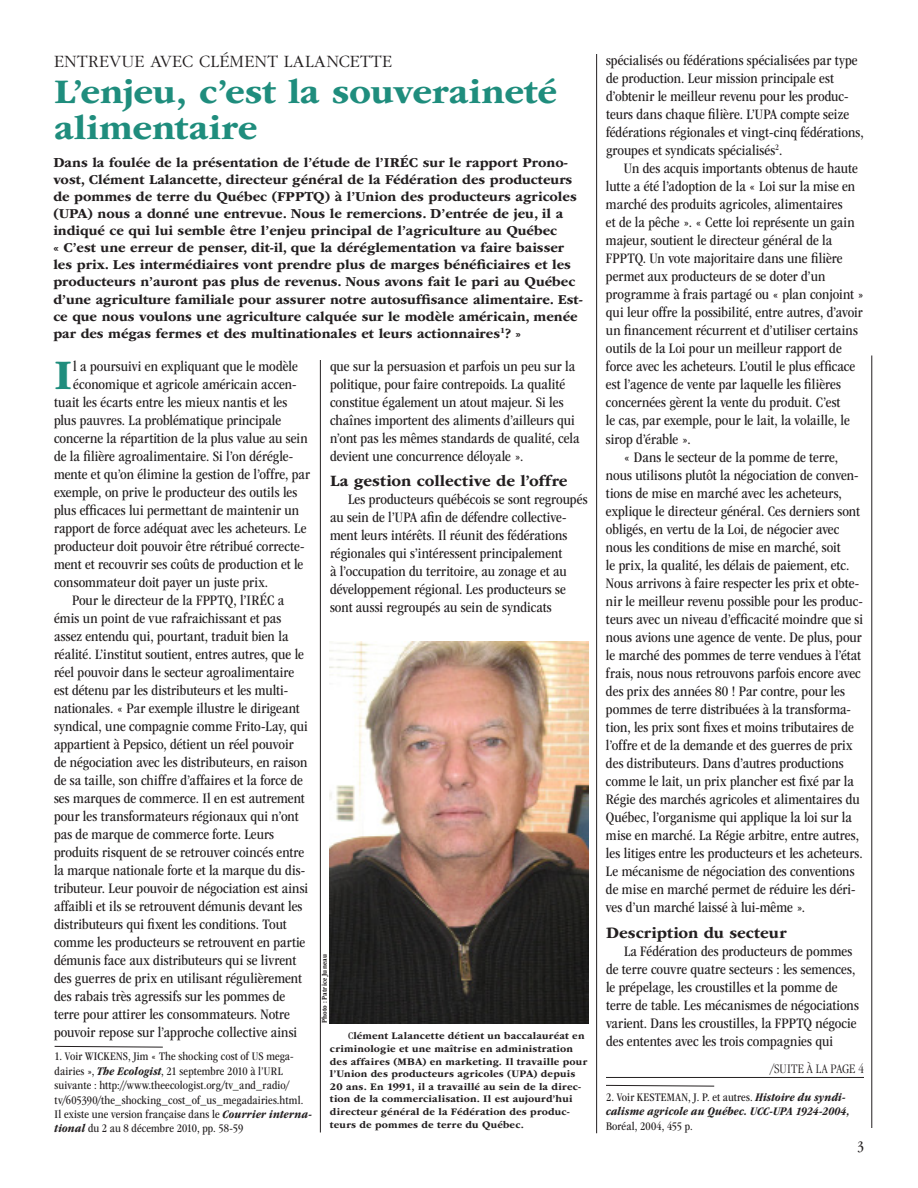
<style>
.page{position:relative;width:918px;height:1188px;background:#fff}
.page>*{position:absolute;margin:0;border:0;box-sizing:border-box;transform-origin:0 0}
.Lettrine{font:700 43.95px "ITC Garamond Std";color:#1f8d7d}
.Titre_Ultra{font:700 36px/36px "ITC Garamond Std";color:#1f8d7d;scale:1.04 1}
.Surtitre{font:300 18px "ITC Garamond Std";letter-spacing:.02em;color:#231f20}
.Sous-titre{font:700 16.5px "ITC Garamond Std";color:#231f20}
.Lettrine-2{font:condensed 15px/18px "ITC Garamond Std";letter-spacing:.005em;color:#231f20}
.Lead{font:700 14.25px/17.1px "ITC Garamond Std";color:#231f20}
.Suite_à_la_page{font:300 condensed 13.5px "ITC Garamond Std";letter-spacing:.005em;color:#231f20}
.t1{font:condensed 12px/14.4px "ITC Garamond Std";letter-spacing:.015em;color:#231f20}
.t2{font:italic 700 condensed 12px/14.4px "ITC Garamond Std";letter-spacing:.01em;color:#231f20}
.t3{font:700 10.5px/12.6px "ITC Garamond Std";letter-spacing:.02em;color:#231f20}
.t4{font:700 condensed 7.5px "ITC Garamond Std";letter-spacing:.015em;color:#231f20}
.s1{font-weight:700;font-style:italic}
.s2{font-weight:400;font-stretch:condensed}
.s3{font-weight:400;font-style:normal}
</style>
<div class="page">
<hr style="left:320px;top:360px;width:1px;height:772px;background:#231f20">
<hr style="left:596px;top:54px;width:1px;height:1079px;background:#231f20">
<hr style="left:606px;top:1077px;width:258px;height:1px;background:#231f20">
<img style="left:329px;top:642px;width:260px;height:381px">
<svg style="left:54px;top:1046px;width:109px;height:2px"></svg>
<hr style="left:871px;top:355px;width:1px;height:773px;background:#231f20">
<svg style="left:606px;top:1085px;width:109px;height:2px"></svg>
<p class="Surtitre" style="left:54px;top:51px;width:340px">ENTREVUE AVEC CLÉMENT LALANCETTE</p>
<p class="Titre_Ultra" style="left:54px;top:73px;width:485px">L’enjeu, c’est la souveraineté alimentaire</p>
<p class="Lead" style="left:53px;top:154px;width:531px">Dans la foulée de la présentation de l’étude de l’IRÉC sur le rapport Prono&shy;vost, Clément Lalancette, directeur général de la Fédération des producteurs de pommes de terre du Québec (FPPTQ) à l’Union des producteurs agricoles (UPA) nous a donné une entrevue. Nous le remercions. D’entrée de jeu, il a indiqué ce qui lui semble être l’enjeu principal de l’agriculture au Québec<br>« C’est une erreur de penser, dit-il, que la déréglementation va faire baisser les prix. Les intermédiaires vont prendre plus de marges bénéficiaires et les producteurs n’auront pas plus de revenus. Nous avons fait le pari au Québec d’une agriculture familiale pour assurer notre autosuffisance alimentaire. Est&shy;ce que nous voulons une agriculture calquée sur le modèle américain, menée par des mégas fermes et des multinationales et leurs actionnaires<sup>1</sup>? »</p>
<p class="Lettrine" style="left:54px;top:350px;width:20px">I</p>
<p class="Lettrine-2" style="left:73px;top:357px;width:226px">l a poursuivi en expliquant que le modèle</p>
<p class="Lettrine-2" style="left:73px;top:375px;width:225px">économique et agricole américain accen-</p>
<p class="Lettrine-2" style="left:54px;top:393px;width:235px">tuait les écarts entre les mieux nantis et les</p>
<p class="Lettrine-2" style="left:54px;top:411px;width:229px">plus pauvres. La problématique principale</p>
<p class="Lettrine-2" style="left:54px;top:429px;width:255px">concerne la répartition de la plus value au sein</p>
<p class="Lettrine-2" style="left:54px;top:447px;width:241px">de la filière agroalimentaire. Si l’on dérégle-</p>
<p class="Lettrine-2" style="left:54px;top:465px;width:257px">mente et qu’on élimine la gestion de l’offre, par</p>
<p class="Lettrine-2" style="left:54px;top:483px;width:245px">exemple, on prive le producteur des outils les</p>
<p class="Lettrine-2" style="left:54px;top:501px;width:247px">plus efficaces lui permettant de maintenir un</p>
<p class="Lettrine-2" style="left:54px;top:519px;width:254px">rapport de force adéquat avec les acheteurs. Le</p>
<p class="Lettrine-2" style="left:54px;top:537px;width:252px">producteur doit pouvoir être rétribué correcte-</p>
<p class="Lettrine-2" style="left:54px;top:555px;width:251px">ment et recouvrir ses coûts de production et le</p>
<p class="Lettrine-2" style="left:54px;top:573px;width:216px">consommateur doit payer un juste prix.</p>
<p class="Lettrine-2" style="left:54px;top:591px;width:256px;text-indent:18px">Pour le directeur de la FPPTQ, l’IRÉC a émis un point de vue rafraichissant et pas assez entendu qui, pourtant, traduit bien la réalité. L’institut soutient, entres autres, que le réel pouvoir dans le secteur agroalimentaire est détenu par les distributeurs et les multi&shy;nationales. « Par exemple illustre le dirigeant syndical, une compagnie comme Frito-Lay, qui appartient à Pepsico, détient un réel pouvoir de négociation avec les distributeurs, en raison de sa taille, son chiffre d’affaires et la force de ses marques de commerce. Il en est autrement pour les transformateurs régionaux qui n’ont pas de marque de commerce forte. Leurs produits risquent de se retrouver coincés entre la marque nationale forte et la marque du dis&shy;tributeur. Leur pouvoir de négociation est ainsi affaibli et ils se retrouvent démunis devant les distributeurs qui fixent les conditions. Tout comme les producteurs se retrouvent en partie démunis face aux distributeurs qui se livrent des guerres de prix en utilisant régulièrement des rabais très agressifs sur les pommes de terre pour attirer les consommateurs. Notre pouvoir repose sur l’approche collective ainsi</p>
<p class="t1" style="left:55px;top:1050px;width:259px">1. Voir WICKENS, Jim « The shocking cost of US mega&shy;dairies », <span class="s1">The Ecologist</span>, 21 septembre 2010 à l’URL suivante : http://www.theecologist.org/tv_and_radio/ tv/605390/the_shocking_cost_of_us_megadairies.html.<br>Il existe une version française dans le <span class="s1">Courrier interna&shy;tional</span> du 2 au 8 décembre 2010, pp. 58-59</p>
<p class="Lettrine-2" style="left:330px;top:357px;width:251px">que sur la persuasion et parfois un peu sur la politique, pour faire contrepoids. La qualité constitue également un atout majeur. Si les chaînes importent des aliments d’ailleurs qui n’ont pas les mêmes standards de qualité, cela devient une concurrence déloyale ».</p>
<p class="Sous-titre" style="left:330px;top:472px;width:239px">La gestion collective de l’offre</p>
<p class="Lettrine-2" style="left:330px;top:490px;width:259px;text-indent:18px">Les producteurs québécois se sont regroupés au sein de l’UPA afin de défendre collective&shy;ment leurs intérêts. Il réunit des fédérations régionales qui s’intéressent principalement<br>à l’occupation du territoire, au zonage et au développement régional. Les producteurs se sont aussi regroupés au sein de syndicats</p>
<p class="t4" style="left:320px;top:1023px;width:70px;rotate:-90deg">Photo : Patrice Juneau</p>
<p class="t3" style="left:330px;top:1030px;width:259px;text-indent:18px"><span class="s2">C</span>lément Lalancette détient un baccalauréat en criminologie et une maîtrise en administration des affaires (MBA) en marketing. Il travaille pour l’Union des producteurs agricoles (UPA) depuis 20 ans. En 1991, il a travaillé au sein de la direc&shy;tion de la commercialisation. Il est aujourd’hui directeur général de la Fédération des produc&shy;teurs de pommes de terre du Québec.</p>
<p class="Lettrine-2" style="left:606px;top:51px;width:259px">spécialisés ou fédérations spécialisées par type de production. Leur mission principale est d’obtenir le meilleur revenu pour les produc&shy;teurs dans chaque filière. L’UPA compte seize fédérations régionales et vingt-cinq fédérations, groupes et syndicats spécialisés<sup>2</sup>.</p>
<p class="Lettrine-2" style="left:606px;top:159px;width:259px;text-indent:18px">Un des acquis importants obtenus de haute lutte a été l’adoption de la « Loi sur la mise en marché des produits agricoles, alimentaires<br>et de la pêche ». « Cette loi représente un gain majeur, soutient le directeur général de la FPPTQ. Un vote majoritaire dans une filière permet aux producteurs de se doter d’un programme à frais partagé ou « plan conjoint » qui leur offre la possibilité, entre autres, d’avoir un financement récurrent et d’utiliser certains outils de la Loi pour un meilleur rapport de force avec les acheteurs. L’outil le plus efficace est l’agence de vente par laquelle les filières concernées gèrent la vente du produit. C’est<br>le cas, par exemple, pour le lait, la volaille, le</p>
<p class="Lettrine-2" style="left:606px;top:430px;width:86px">sirop d’érable ».</p>
<p class="Lettrine-2" style="left:606px;top:448px;width:259px;text-indent:18px">« Dans le secteur de la pomme de terre, nous utilisons plutôt la négociation de conven&shy;tions de mise en marché avec les acheteurs, explique le directeur général. Ces derniers sont obligés, en vertu de la Loi, de négocier avec nous les conditions de mise en marché, soit<br>le prix, la qualité, les délais de paiement, etc.<br>Nous arrivons à faire respecter les prix et obte&shy;nir le meilleur revenu possible pour les produc&shy;teurs avec un niveau d’efficacité moindre que si nous avions une agence de vente. De plus, pour le marché des pommes de terre vendues à l’état frais, nous nous retrouvons parfois encore avec des prix des années 80 ! Par contre, pour les pommes de terre distribuées à la transforma&shy;tion, les prix sont fixes et moins tributaires de l’offre et de la demande et des guerres de prix des distributeurs. Dans d’autres productions comme le lait, un prix plancher est fixé par la Régie des marchés agricoles et alimentaires du Québec, l’organisme qui applique la loi sur la mise en marché. La Régie arbitre, entre autres, les litiges entre les producteurs et les acheteurs.<br>Le mécanisme de négociation des conventions de mise en marché permet de réduire les déri&shy;ves d’un marché laissé à lui-même ».</p>
<p class="Sous-titre" style="left:606px;top:923px;width:182px">Description du secteur</p>
<p class="Lettrine-2" style="left:606px;top:942px;width:255px;text-indent:18px">La Fédération des producteurs de pommes de terre couvre quatre secteurs : les semences, le prépelage, les croustilles et la pomme de terre de table. Les mécanismes de négociations varient. Dans les croustilles, la FPPTQ négocie des ententes avec les trois compagnies qui</p>
<p class="Suite_à_la_page" style="left:770px;top:1061px;width:95px">/SUITE À LA PAGE 4</p>
<p class="t2" style="left:606px;top:1090px;width:245px"><span class="s3">2. Voir KESTEMAN, J. P. et autres.</span> Histoire du syndi&shy;calisme agricole au Québec. UCC-UPA 1924-2004,<br><span class="s3">Boréal, 2004, 455 p.</span></p>
<p class="Lettrine-2" style="left:857px;top:1137px;width:8px">3</p>
</div>
